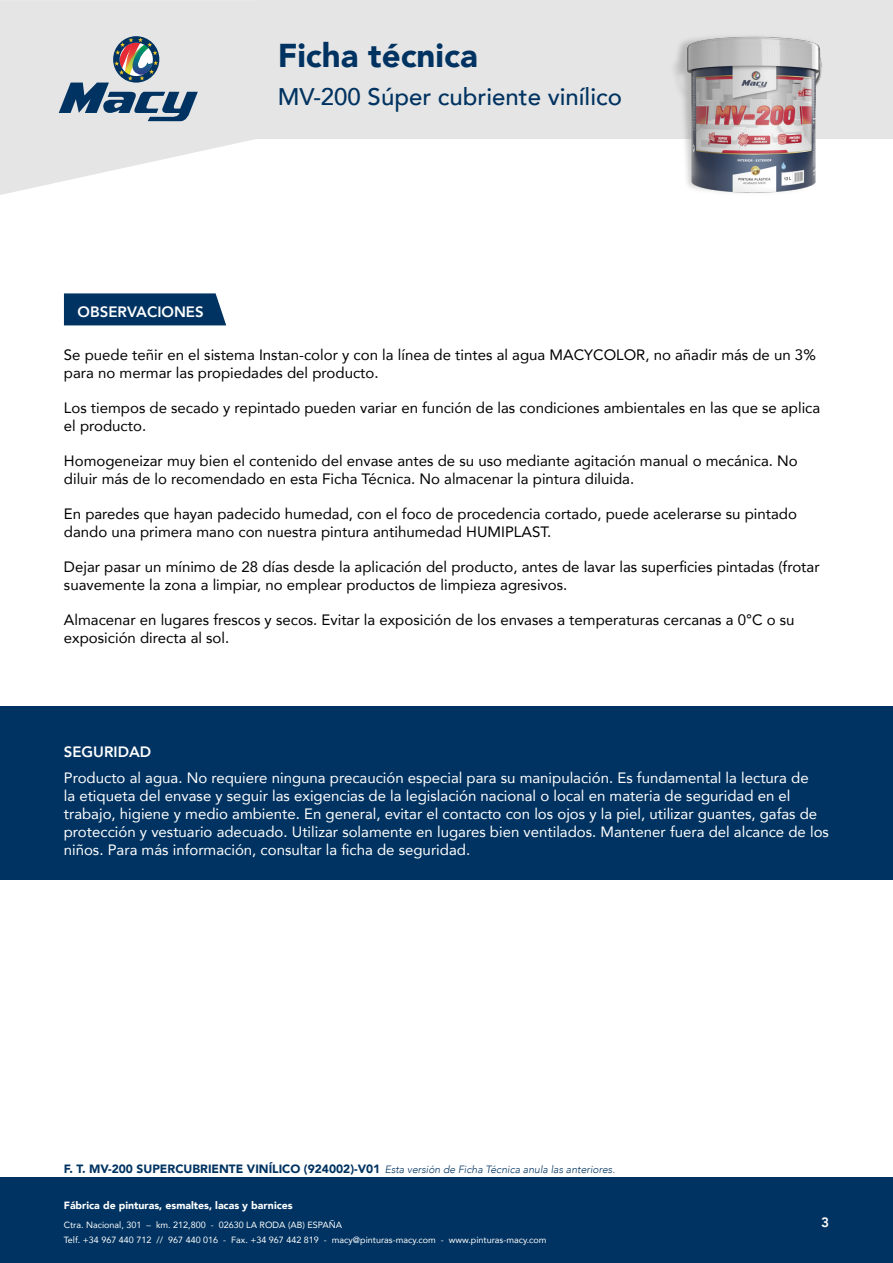
<style>
.page{position:relative;width:893px;height:1263px;background:#fff}
.page>*{position:absolute;margin:0;border:0;box-sizing:border-box;transform-origin:0 0}
.t1{font:900 33px "Avenir";color:#003361}
.t2{font:500 24px "Avenir";color:#003361}
.t3{font:15px/18px "Avenir";color:#000}
.t4{font:15px/18px "Avenir";color:#fff}
.t5{font:800 15px "Avenir";color:#fff}
.t6{font:800 13.5px "Avenir";color:#fff}
.t7{font:900 12px "Avenir";color:#003361}
.t8{font:900 10.5px "Avenir";color:#fff}
.t9{font:9px/15px "Avenir";color:#fff}
.s1{font-weight:300;font-style:italic;font-size:10.5px}
</style>
<div class="page">
<div style="left:257px;top:0;width:636px;height:139px;background:#e6e5e5"></div>
<div style="left:0;top:1178px;width:733px;height:85px;background:#003361"></div>
<div style="left:730px;top:1178px;width:163px;height:85px;background:#003361"></div>
<img style="left:674px;top:36px;width:148px;height:157px">
<svg style="left:0;top:0;width:257px;height:195px;fill:#e6e5e5"></svg>
<svg style="left:59px;top:36px;width:139px;height:85px;background:#a3aeb9"></svg>
<div style="left:0;top:707px;width:893px;height:173px;background:#003361"></div>
<div style="left:64px;top:293px;width:162px;height:32px;background:#003361"></div>
<h1 class="t1" style="left:278px;top:28px;width:201px">Ficha técnica</h1>
<h2 class="t2" style="left:278px;top:76px;width:346px">MV-200 Súper cubriente vinílico</h2>
<p class="t5" style="left:78px;top:300px;width:128px">OBSERVACIONES</p>
<p class="t3" style="left:64px;top:345px;width:753px">Se puede teñir en el sistema Instan-color y con la línea de tintes al agua MACYCOLOR, no añadir más de un 3% para no mermar las propiedades del producto.</p>
<p class="t3" style="left:64px;top:398px;width:758px">Los tiempos de secado y repintado pueden variar en función de las condiciones ambientales en las que se aplica el producto.</p>
<p class="t3" style="left:64px;top:451px;width:735px">Homogeneizar muy bien el contenido del envase antes de su uso mediante agitación manual o mecánica. No diluir más de lo recomendado en esta Ficha Técnica. No almacenar la pintura diluida.</p>
<p class="t3" style="left:64px;top:504px;width:734px">En paredes que hayan padecido humedad, con el foco de procedencia cortado, puede acelerarse su pintado dando una primera mano con nuestra pintura antihumedad HUMIPLAST.</p>
<p class="t3" style="left:64px;top:557px;width:757px">Dejar pasar un mínimo de 28 días desde la aplicación del producto, antes de lavar las superficies pintadas (frotar suavemente la zona a limpiar, no emplear productos de limpieza agresivos.</p>
<p class="t3" style="left:64px;top:610px;width:732px">Almacenar en lugares frescos y secos. Evitar la exposición de los envases a temperaturas cercanas a 0°C o su exposición directa al sol.</p>
<p class="t5" style="left:64px;top:740px;width:89px">SEGURIDAD</p>
<p class="t4" style="left:64px;top:768px;width:767px">Producto al agua. No requiere ninguna precaución especial para su manipulación. Es fundamental la lectura de<br>la etiqueta del envase y seguir las exigencias de la legislación nacional o local en materia de seguridad en el trabajo, higiene y medio ambiente. En general, evitar el contacto con los ojos y la piel, utilizar guantes, gafas de protección y vestuario adecuado. Utilizar solamente en lugares bien ventilados. Mantener fuera del alcance de los niños. Para más información, consultar la ficha de seguridad.</p>
<p class="t7" style="left:64px;top:1158px;width:553px">F. T. MV-200 SUPERCUBRIENTE VINÍLICO (924002)-V01 <span class="s1">Esta versión de Ficha Técnica anula las anteriores.</span></p>
<p class="t8" style="left:64px;top:1196px;width:230px">Fábrica de pinturas, esmaltes, lacas y barnices</p>
<p class="t9" style="left:64px;top:1217px;width:484px">Ctra. Nacional, 301 – km. 212,800 - 02630 LA RODA (AB) ESPAÑA<br>Telf. +34 967 440 712 // 967 440 016 - Fax. +34 967 442 819 - macy@pinturas-macy.com - www.pinturas-macy.com</p>
<p class="t6" style="left:821px;top:1212px;width:9px">3</p>
</div>
